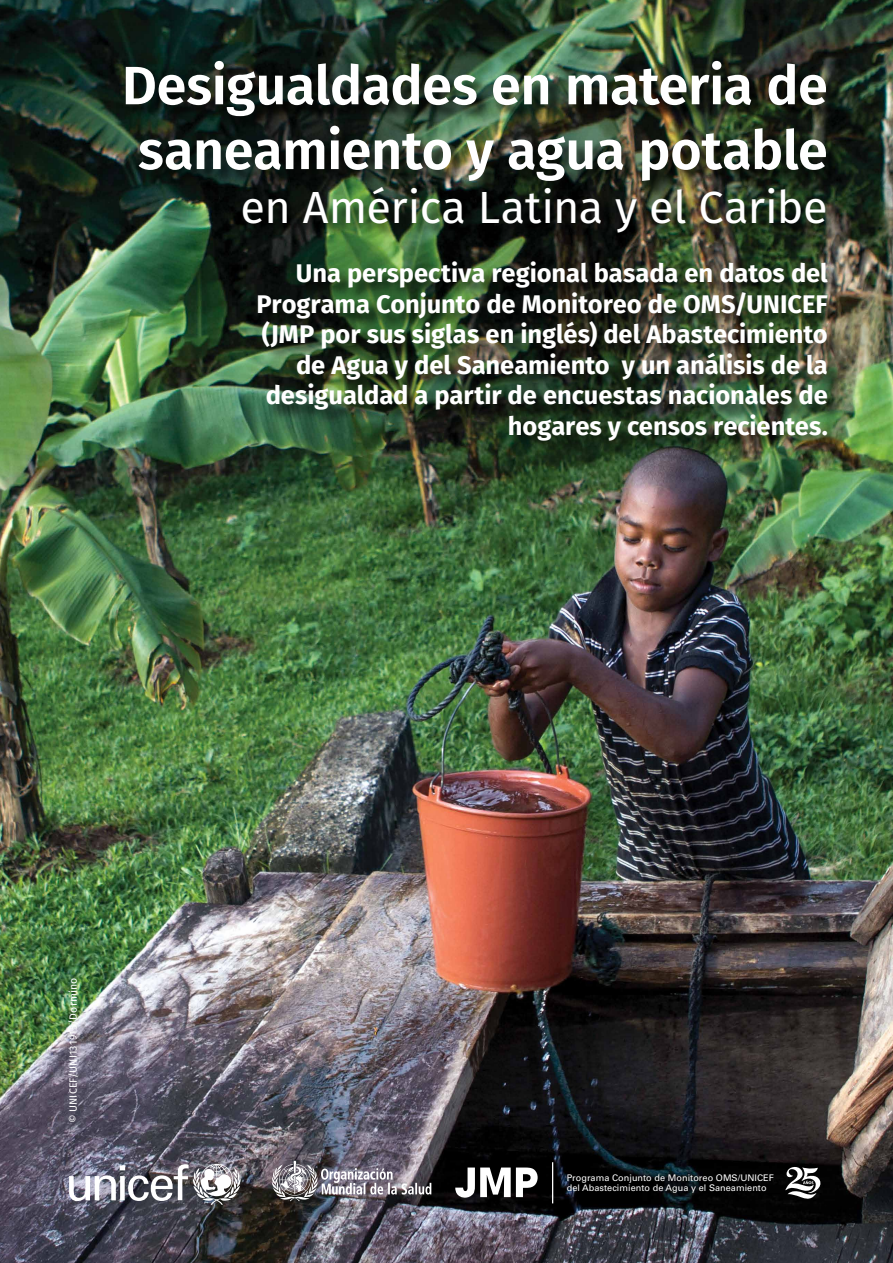
<style>
.page{position:relative;width:893px;height:1263px;background:#fff}
.page>*{position:absolute;margin:0;border:0;box-sizing:border-box;transform-origin:0 0}
.t1{font:600 54px/64.8px "Fira Sans";letter-spacing:-.01em;color:#fff}
.t2{font:45px "Fira Sans";letter-spacing:-.01em;color:#fff}
.t3{font:700 25.5px/30.6px "Fira Sans";letter-spacing:-.005em;color:#fff;text-align:right}
.t4{font:10.5px "Fira Sans";letter-spacing:.015em;color:#fff}
.t5{font:9.15px/10.6px "Univers LT Std";letter-spacing:.005em;color:#fff}
</style>
<div class="page">
<img style="left:0;top:0;width:893px;height:1263px">
<div style="left:126px;top:62px;width:717px;height:187px;background:#000;opacity:.75"></div>
<div style="left:259px;top:262px;width:585px;height:195px;background:#000;opacity:.75"></div>
<svg style="left:455px;top:1167px;width:83px;height:31px"></svg>
<hr style="left:552px;top:1162px;width:1px;height:41px;background:#fff">
<img style="left:272px;top:1161px;width:159px;height:40px">
<img style="left:69px;top:1164px;width:172px;height:41px">
<svg style="left:785px;top:1167px;width:35px;height:32px"></svg>
<h1 class="t1" style="left:122px;top:53px;width:708px">Desigualdades en materia de saneamiento y agua potable</h1>
<h2 class="t2" style="left:241px;top:176px;width:589px">en América Latina y el Caribe</h2>
<p class="t3" style="left:257px;top:258px;width:573px">Una perspectiva regional basada en datos del Programa Conjunto de Monitoreo de OMS/UNICEF (JMP por sus siglas en inglés) del Abastecimiento de Agua y del Saneamiento y un análisis de la desigualdad a partir de encuestas nacionales de hogares y censos recientes.</p>
<p class="t4" style="left:66px;top:1123px;width:147px;rotate:-90deg">© UNICEF/UNI131915/Dormino</p>
<p class="t5" style="left:567px;top:1172px;width:209px">Programa Conjunto de Monitoreo OMS/UNICEF del Abastecimiento de Agua y el Saneamiento</p>
</div>
